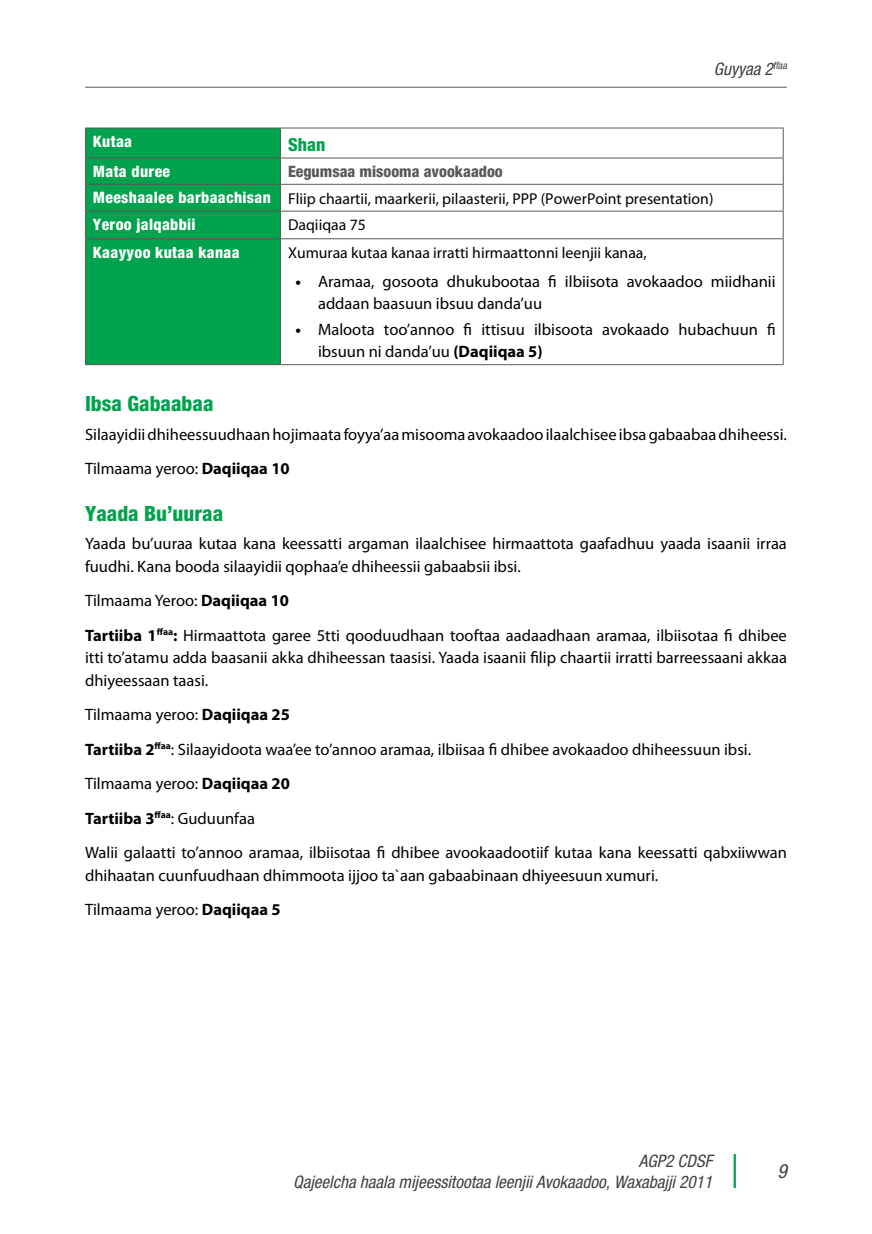
<style>
.page{position:relative;width:872px;height:1234px;background:#fff}
.page>*{position:absolute;margin:0;border:0;box-sizing:border-box;transform-origin:0 0}
.t1{font:800 condensed 21px "Helvetica Neue LT Std";color:#00a24e}
.t2{font:italic condensed 19.5px "Helvetica Neue LT Std";color:#414042}
.t3{font:800 condensed 18px "Helvetica Neue LT Std";color:#00a24e}
.t4{font:italic condensed 17.25px/20.7px "Helvetica Neue LT Std";color:#414042;text-align:right}
.t5{font:16.5px/34.5px "Myriad Pro";color:#000}
.t6{font:15.75px "Myriad Pro";color:#000}
.t7{font:800 condensed 15.75px "Helvetica Neue LT Std";letter-spacing:.02em;color:#fff}
.t8{font:800 condensed 15.75px "Helvetica Neue LT Std";color:#58595b}
.s1{font-family:"Helvetica Neue LT Std";font-weight:800;font-stretch:condensed;color:#fff}
.s2{font-weight:700}
</style>
<div class="page">
<hr style="left:85px;top:87px;width:702px;height:1px;background:#58595b">
<hr style="left:733px;top:1153px;width:3px;height:34px;background:#00a24e">
<div style="left:86px;top:129px;width:194px;height:235px;background:#00a24e"></div>
<hr style="left:85px;top:158px;width:195px;height:1px;background:#58595b">
<hr style="left:280px;top:158px;width:503px;height:1px;background:#58595b">
<hr style="left:85px;top:184px;width:195px;height:1px;background:#58595b">
<hr style="left:280px;top:184px;width:503px;height:1px;background:#58595b">
<hr style="left:85px;top:211px;width:195px;height:1px;background:#58595b">
<hr style="left:280px;top:211px;width:503px;height:1px;background:#58595b">
<hr style="left:85px;top:238px;width:195px;height:1px;background:#58595b">
<hr style="left:280px;top:238px;width:503px;height:1px;background:#58595b">
<hr style="left:280px;top:128px;width:503px;height:1px;background:#58595b">
<hr style="left:783px;top:128px;width:1px;height:30px;background:#58595b">
<svg style="left:783px;top:158px;width:1px;height:80px"></svg>
<hr style="left:783px;top:239px;width:1px;height:125px;background:#58595b">
<hr style="left:280px;top:364px;width:503px;height:1px;background:#58595b">
<hr style="left:85px;top:128px;width:195px;height:1px;background:#58595b">
<hr style="left:85px;top:128px;width:1px;height:30px;background:#58595b">
<hr style="left:280px;top:128px;width:1px;height:30px;background:#58595b">
<svg style="left:85px;top:158px;width:1px;height:80px"></svg>
<svg style="left:280px;top:158px;width:1px;height:80px"></svg>
<hr style="left:85px;top:239px;width:1px;height:125px;background:#58595b">
<hr style="left:280px;top:239px;width:1px;height:125px;background:#58595b">
<hr style="left:85px;top:364px;width:195px;height:1px;background:#58595b">
<p class="t4" style="left:713px;top:59px;width:75px">Guyyaa 2<sup>ffaa</sup></p>
<p class="t7" style="left:93px;top:131px;width:41px">Kutaa</p>
<p class="t3" style="left:288px;top:133px;width:39px">Shan</p>
<p class="t7" style="left:93px;top:161px;width:79px">Mata duree</p>
<p class="t8" style="left:288px;top:161px;width:216px">Eegumsaa misooma avookaadoo</p>
<p class="t6" style="left:93px;top:189px;width:622px"><span class="s1">Meeshaalee barbaachisan</span> Fliip chaartii, maarkerii, pilaasterii, PPP (PowerPoint presentation)</p>
<p class="t7" style="left:93px;top:214px;width:104px">Yeroo jalqabbii</p>
<p class="t6" style="left:288px;top:215px;width:79px">Daqiiqaa 75</p>
<p class="t7" style="left:93px;top:242px;width:148px">Kaayyoo kutaa kanaa</p>
<p class="t6" style="left:288px;top:243px;width:360px">Xumuraa kutaa kanaa irratti hirmaattonni leenjii kanaa,</p>
<p class="t5" style="left:318px;top:269px;width:459px;line-height:22.5px;text-indent:-23px"><span class="s2">•</span> Aramaa, gosoota dhukubootaa fi ilbiisota avokaadoo miidhanii addaan baasuun ibsuu danda’uu</p>
<p class="t5" style="left:318px;top:317px;width:459px;line-height:22.5px;text-indent:-23px"><span class="s2">•</span> Maloota too’annoo fi ittisuu ilbisoota avokaado hubachuun fi ibsuun ni danda’uu <span class="s2">(Daqiiqaa 5)</span></p>
<p class="t1" style="left:85px;top:391px;width:130px">Ibsa Gabaabaa</p>
<p class="t5" style="left:85px;top:416px;width:703px">Silaayidii dhiheessuudhaan hojimaata foyya’aa misooma avokaadoo ilaalchisee ibsa gabaabaa dhiheessi.<br>Tilmaama yeroo: <span class="s2">Daqiiqaa 10</span></p>
<p class="t1" style="left:85px;top:500px;width:140px">Yaada Bu’uuraa</p>
<p class="t5" style="left:85px;top:532px;width:703px;line-height:22.5px">Yaada bu’uuraa kutaa kana keessatti argaman ilaalchisee hirmaattota gaafadhuu yaada isaanii irraa fuudhi. Kana booda silaayidii qophaa’e dhiheessii gabaabsii ibsi.</p>
<p class="t5" style="left:85px;top:583px;width:703px">Tilmaama Yeroo: <span class="s2">Daqiiqaa 10<br>Tartiiba 1</span><sup>ffaa</sup><span class="s2">:</span> Hirmaattota garee 5tti qooduudhaan tooftaa aadaadhaan aramaa, ilbiisotaa fi dhibee</p>
<p class="t5" style="left:85px;top:646px;width:703px;line-height:22.5px">itti to’atamu adda baasanii akka dhiheessan taasisi. Yaada isaanii filip chaartii irratti barreessaani akkaa dhiyeessaan taasi.</p>
<p class="t5" style="left:85px;top:697px;width:703px">Tilmaama yeroo: <span class="s2">Daqiiqaa 25<br>Tartiiba 2</span><sup>ffaa</sup>: Silaayidoota waa’ee to’annoo aramaa, ilbiisaa fi dhibee avokaadoo dhiheessuun ibsi.<br>Tilmaama yeroo: <span class="s2">Daqiiqaa 20<br>Tartiiba 3</span><sup>ffaa</sup>: Guduunfaa<br>Walii galaatti to’annoo aramaa, ilbiisotaa fi dhibee avookaadootiif kutaa kana keessatti qabxiiwwan</p>
<p class="t5" style="left:85px;top:857px;width:575px">dhihaatan cuunfuudhaan dhimmoota ijjoo ta`aan gabaabinaan dhiyeesuun xumuri.<br>Tilmaama yeroo: <span class="s2">Daqiiqaa 5</span></p>
<p class="t4" style="left:293px;top:1150px;width:421px">AGP2 CDSF<br>Qajeelcha haala mijeessitootaa leenjii Avokaadoo, Waxabajji 2011</p>
<p class="t2" style="left:777px;top:1159px;width:11px">9</p>
</div>
